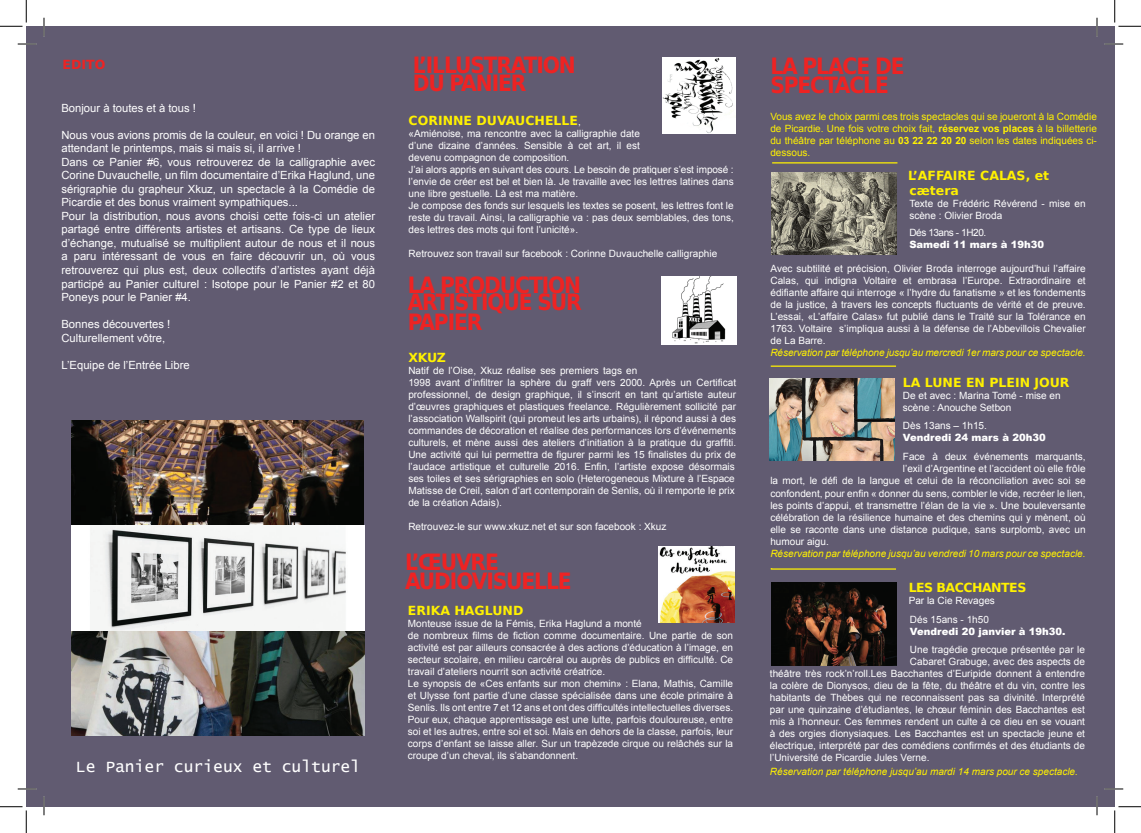
<style>
.page{position:relative;width:1141px;height:833px;background:#fff}
.page>*{position:absolute;margin:0;border:0;box-sizing:border-box;transform-origin:0 0}
.t1{font:700 22.5px/18.2px "DejaVu Sans Condensed";letter-spacing:-.05em;color:#ee2323}
.t2{font:16.25px "Lucida Console";color:#fff}
.t3{font:700 12.5px/15px "DejaVu Sans";color:#fff101}
.t4{font:700 12.5px "DejaVu Sans";letter-spacing:-.04em;color:#fff101}
.t5{font:700 12.5px "DejaVu Sans";color:#ee2323}
.t6{font:11.25px/13.5px "Arial";color:#fff}
.t7{font:10px/12px "Arial";color:#fff}
.t8{font:10px/12px "Arial";color:#fff101;text-align:justify}
.t9{font:italic 10px "Arial";color:#fff101}
.t10{font:900 10px "Arial";color:#fff}
.t11{font:10px "Arial";letter-spacing:-.04em;color:#fff}
.s1{font-family:"Arial";font-weight:400;font-size:10px;color:#fff}
.s2{font-weight:700}
</style>
<div class="page">
<div style="left:26px;top:26px;width:1088px;height:780px;background:#615b71"></div>
<img style="left:771px;top:173px;width:125px;height:81px">
<img style="left:658px;top:546px;width:76px;height:76px">
<img style="left:662px;top:57px;width:73px;height:76px">
<img style="left:769px;top:378px;width:125px;height:82px">
<img style="left:771px;top:582px;width:125px;height:83px">
<hr style="left:772px;top:162px;width:125px;height:1px;background:#fff101">
<img style="left:661px;top:276px;width:75px;height:68px">
<hr style="left:770px;top:365px;width:125px;height:1px;background:#fff101">
<hr style="left:770px;top:568px;width:125px;height:1px;background:#fff101">
<img style="left:71px;top:420px;width:293px;height:315px">
<svg style="left:18px;top:43px;width:18px;height:2px"></svg>
<svg style="left:1104px;top:43px;width:19px;height:2px"></svg>
<svg style="left:18px;top:788px;width:18px;height:1px"></svg>
<svg style="left:1104px;top:787px;width:19px;height:2px"></svg>
<svg style="left:43px;top:18px;width:2px;height:18px"></svg>
<svg style="left:43px;top:796px;width:2px;height:18px"></svg>
<svg style="left:1096px;top:18px;width:1px;height:18px"></svg>
<svg style="left:1096px;top:796px;width:1px;height:18px"></svg>
<svg style="left:0;top:0;width:27px;height:27px"></svg>
<svg style="left:0;top:806px;width:27px;height:26px"></svg>
<svg style="left:1114px;top:0;width:26px;height:27px"></svg>
<svg style="left:1114px;top:806px;width:26px;height:26px"></svg>
<p class="t5" style="left:63px;top:54px;width:44px">EDITO</p>
<p class="t6" style="left:61px;top:101px;width:136px">Bonjour à toutes et à tous !</p>
<p class="t6" style="left:61px;top:128px;width:315px">Nous vous avions promis de la couleur, en voici ! Du orange en attendant le printemps, mais si mais si, il arrive !<br>Dans ce Panier #6, vous retrouverez de la calligraphie avec Corine Duvauchelle, un film documentaire d’Erika Haglund, une sérigraphie du grapheur Xkuz, un spectacle à la Comédie de Picardie et des bonus vraiment sympathiques...<br>Pour la distribution, nous avons choisi cette fois-ci un atelier partagé entre différents artistes et artisans. Ce type de lieux d’échange, mutualisé se multiplient autour de nous et il nous a paru intéressant de vous en faire découvrir un, où vous retrouverez qui plus est, deux collectifs d’artistes ayant déjà participé au Panier culturel : Isotope pour le Panier #2 et 80<br>Poneys pour le Panier #4.</p>
<p class="t6" style="left:61px;top:317px;width:110px">Bonnes découvertes !<br>Culturellement vôtre,</p>
<p class="t6" style="left:61px;top:358px;width:130px">L’Equipe de l’Entrée Libre</p>
<h2 class="t2" style="left:76px;top:758px;width:286px">Le Panier curieux et culturel</h2>
<h1 class="t1" style="left:412px;top:55px;width:165px">L’ILLUSTRATION<br>DU PANIER</h1>
<p class="t3" style="left:408px;top:113px;width:174px">CORINNE DUVAUCHELLE<span class="s1">,</span></p>
<p class="t7" style="left:408px;top:128px;width:327px">«Amiénoise, ma rencontre avec la calligraphie date<br>d’une dizaine d’années. Sensible à cet art, il est<br>devenu compagnon de composition.<br>J’ai alors appris en suivant des cours. Le besoin de pratiquer s’est imposé : l’envie de créer est bel et bien là. Je travaille avec les lettres latines dans une libre gestuelle. Là est ma matière.<br>Je compose des fonds sur lesquels les textes se posent, les lettres font le reste du travail. Ainsi, la calligraphie va : pas deux semblables, des tons, des lettres des mots qui font l’unicité».</p>
<p class="t7" style="left:408px;top:248px;width:310px">Retrouvez son travail sur facebook : Corinne Duvauchelle calligraphie</p>
<h1 class="t1" style="left:408px;top:275px;width:175px;line-height:17.5px">LA PRODUCTION<br>ARTISTIQUE SUR</h1>
<h1 class="t1" style="left:408px;top:312px;width:76px">PAPIER</h1>
<p class="t3" style="left:408px;top:349px;width:39px">XKUZ</p>
<p class="t7" style="left:408px;top:364px;width:329px">Natif de l’Oise, Xkuz réalise ses premiers tags en<br>1998 avant d’infiltrer la sphère du graff vers 2000. Après un Certificat professionnel, de design graphique, il s’inscrit en tant qu’artiste auteur d’œuvres graphiques et plastiques freelance. Régulièrement sollicité par l’association Wallspirit (qui promeut les arts urbains), il répond aussi à des commandes de décoration et réalise des performances lors d’événements culturels, et mène aussi des ateliers d’initiation à la pratique du graffiti.<br>Une activité qui lui permettra de figurer parmi les 15 finalistes du prix de l’audace artistique et culturelle 2016. Enfin, l’artiste expose désormais ses toiles et ses sérigraphies en solo (Heterogeneous Mixture à l’Espace Matisse de Creil, salon d’art contemporain de Senlis, où il remporte le prix de la création Adais).</p>
<p class="t7" style="left:408px;top:520px;width:259px">Retrouvez-le sur www.xkuz.net et sur son facebook : Xkuz</p>
<h1 class="t1" style="left:405px;top:552px;width:168px">L’ŒUVRE<br>AUDIOVISUELLE</h1>
<p class="t3" style="left:408px;top:602px;width:117px">ERIKA HAGLUND</p>
<p class="t7" style="left:408px;top:617px;width:326px">Monteuse issue de la Fémis, Erika Haglund a monté<br>de nombreux films de fiction comme documentaire. Une partie de son activité est par ailleurs consacrée à des actions d’éducation à l’image, en secteur scolaire, en milieu carcéral ou auprès de publics en difficulté. Ce travail d’ateliers nourrit son activité créatrice.<br>Le synopsis de «Ces enfants sur mon chemin» : Elana, Mathis, Camille et Ulysse font partie d’une classe spécialisée dans une école primaire à Senlis. Ils ont entre 7 et 12 ans et ont des difficultés intellectuelles diverses.<br>Pour eux, chaque apprentissage est une lutte, parfois douloureuse, entre soi et les autres, entre soi et soi. Mais en dehors de la classe, parfois, leur corps d’enfant se laisse aller. Sur un trapèzede cirque ou relâchés sur la croupe d’un cheval, ils s’abandonnent.</p>
<h1 class="t1" style="left:770px;top:55px;width:136px;line-height:19.5px">LA PLACE DE<br>SPECTACLE</h1>
<p class="t8" style="left:770px;top:111px;width:328px">Vous avez le choix parmi ces trois spectacles qui se joueront à la Comédie de Picardie. Une fois votre choix fait, <span class="s2">réservez vos places</span> à la billetterie du théâtre par téléphone au <span class="s2">03 22 22 20 20</span> selon les dates indiquées ci&shy;dessous.</p>
<p class="t3" style="left:908px;top:168px;width:143px">L’AFFAIRE CALAS, et cætera</p>
<p class="t7" style="left:909px;top:198px;width:178px">Texte de Frédéric Révérend - mise en scène : Olivier Broda</p>
<p class="t11" style="left:909px;top:225px;width:78px">Dés 13ans - 1H20.</p>
<p class="t10" style="left:909px;top:237px;width:136px">Samedi 11 mars à 19h30</p>
<p class="t7" style="left:770px;top:262px;width:316px;text-align:justify">Avec subtilité et précision, Olivier Broda interroge aujourd’hui l’affaire Calas, qui indigna Voltaire et embrasa l’Europe. Extraordinaire et édifiante affaire qui interroge « l’hydre du fanatisme » et les fondements de la justice, à travers les concepts fluctuants de vérité et de preuve.<br>L’essai, «L’affaire Calas» fut publié dans le Traité sur la Tolérance en 1763. Voltaire s’impliqua aussi à la défense de l’Abbevillois Chevalier de La Barre.</p>
<p class="t9" style="left:770px;top:345px;width:316px">Réservation par téléphone jusqu’au mercredi 1er mars pour ce spectacle.</p>
<p class="t3" style="left:902px;top:374px;width:168px">LA LUNE EN PLEIN JOUR</p>
<p class="t7" style="left:902px;top:389px;width:159px">De et avec : Marina Tomé - mise en scène : Anouche Setbon</p>
<p class="t7" style="left:902px;top:419px;width:85px">Dès 13ans – 1h15.</p>
<p class="t10" style="left:902px;top:430px;width:144px">Vendredi 24 mars à 20h30</p>
<p class="t7" style="left:902px;top:451px;width:184px">Face à deux événements marquants,</p>
<p class="t7" style="left:902px;top:463px;width:184px">l’exil d’Argentine et l’accident où elle frôle</p>
<p class="t7" style="left:770px;top:475px;width:316px">la mort, le défi de la langue et celui de la réconciliation avec soi se</p>
<p class="t7" style="left:770px;top:487px;width:316px">confondent, pour enfin « donner du sens, combler le vide, recréer le lien,</p>
<p class="t7" style="left:770px;top:499px;width:316px">les points d’appui, et transmettre l’élan de la vie ». Une bouleversante</p>
<p class="t7" style="left:770px;top:511px;width:316px">célébration de la résilience humaine et des chemins qui y mènent, où</p>
<p class="t7" style="left:770px;top:523px;width:316px">elle se raconte dans une distance pudique, sans surplomb, avec un</p>
<p class="t7" style="left:770px;top:535px;width:60px">humour aigu.</p>
<p class="t9" style="left:770px;top:546px;width:316px">Réservation par téléphone jusqu’au vendredi 10 mars pour ce spectacle.</p>
<p class="t4" style="left:908px;top:576px;width:119px">LES BACCHANTES</p>
<p class="t7" style="left:908px;top:590px;width:88px;line-height:19.5px">Par la Cie Revages<br>Dés 15ans - 1h50</p>
<p class="t10" style="left:909px;top:624px;width:157px">Vendredi 20 janvier à 19h30.</p>
<p class="t7" style="left:909px;top:643px;width:176px">Une tragédie grecque présentée par le</p>
<p class="t7" style="left:909px;top:655px;width:176px">Cabaret Grabuge, avec des aspects de</p>
<p class="t7" style="left:769px;top:667px;width:316px">théâtre très rock’n’roll.Les Bacchantes d’Euripide donnent à entendre</p>
<p class="t7" style="left:769px;top:679px;width:316px">la colère de Dionysos, dieu de la fête, du théâtre et du vin, contre les</p>
<p class="t7" style="left:769px;top:691px;width:317px">habitants de Thèbes qui ne reconnaissent pas sa divinité. Interprété</p>
<p class="t7" style="left:769px;top:703px;width:316px">par une quinzaine d’étudiantes, le chœur féminin des Bacchantes est</p>
<p class="t7" style="left:769px;top:715px;width:316px">mis à l’honneur. Ces femmes rendent un culte à ce dieu en se vouant</p>
<p class="t7" style="left:769px;top:727px;width:317px">à des orgies dionysiaques. Les Bacchantes est un spectacle jeune et</p>
<p class="t7" style="left:769px;top:739px;width:316px">électrique, interprété par des comédiens confirmés et des étudiants de</p>
<p class="t7" style="left:769px;top:751px;width:161px">l’Université de Picardie Jules Verne.</p>
<p class="t9" style="left:769px;top:764px;width:309px">Réservation par téléphone jusqu’au mardi 14 mars pour ce spectacle.</p>
</div>
